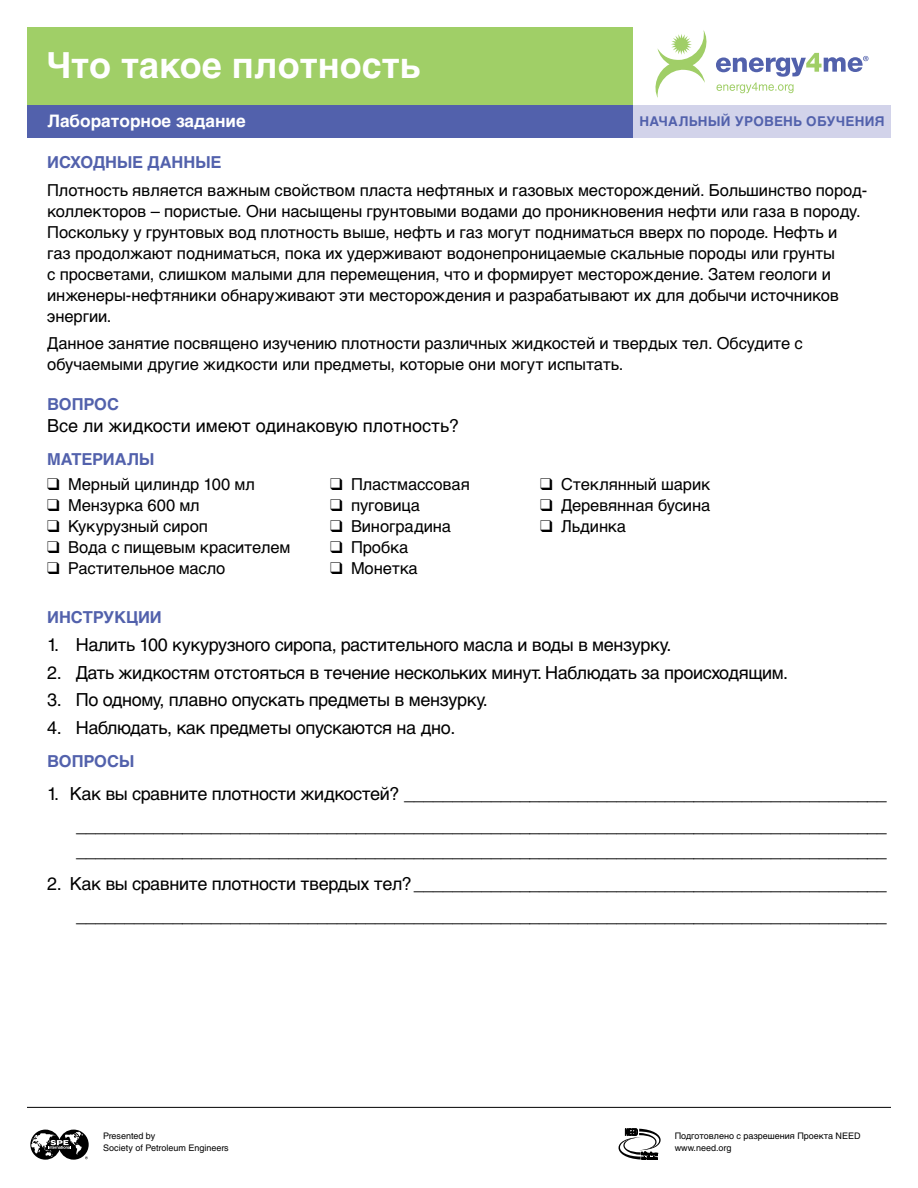
<style>
.page{position:relative;width:918px;height:1188px;background:#fff}
.page>*{position:absolute;margin:0;border:0;box-sizing:border-box;transform-origin:0 0}
.t1{font:700 36px "Helvetica LT Std";color:#fff}
.t2{font:18px/32.2px "Helvetica LT Std";letter-spacing:-.02em;color:#000;text-align:right}
.t3{font:18px "Helvetica LT Std";color:#000}
.t4{font:700 17.25px "Helvetica LT Std";color:#fff}
.t5{font:16.5px/21px "Helvetica LT Std";letter-spacing:-.005em;color:#000}
.t6{font:700 16.5px "Helvetica LT Std";letter-spacing:-.01em;color:#5261ac}
.t7{font:700 13.5px "Helvetica LT Std";letter-spacing:.02em;color:#5261ac}
.t8{font:9px/12px "Helvetica LT Std";color:#000}
</style>
<div class="page">
<hr style="left:27px;top:1107px;width:864px;height:1px;background:#000">
<svg style="left:30px;top:1130px;width:59px;height:30px"></svg>
<svg style="left:619px;top:1128px;width:42px;height:32px"></svg>
<div style="left:633px;top:105px;width:258px;height:33px;background:#d2d3ea"></div>
<div style="left:27px;top:27px;width:606px;height:77px;background:#a0cf67"></div>
<div style="left:27px;top:105px;width:606px;height:33px;background:#5261ac"></div>
<svg style="left:656px;top:30px;width:213px;height:68px"></svg>
<h1 class="t1" style="left:47px;top:44px;width:375px">Что такое плотность</h1>
<p class="t4" style="left:47px;top:111px;width:200px">Лабораторное задание</p>
<p class="t7" style="left:639px;top:113px;width:247px">НАЧАЛЬНЫЙ УРОВЕНЬ ОБУЧЕНИЯ</p>
<p class="t6" style="left:47px;top:152px;width:176px">ИСХОДНЫЕ ДАННЫЕ</p>
<p class="t5" style="left:47px;top:179px;width:822px">Плотность является важным свойством пласта нефтяных и газовых месторождений. Большинство пород&shy;коллекторов – пористые. Они насыщены грунтовыми водами до проникновения нефти или газа в породу.<br>Поскольку у грунтовых вод плотность выше, нефть и газ могут подниматься вверх по породе. Нефть и<br>газ продолжают подниматься, пока их удерживают водонепроницаемые скальные породы или грунты<br>с просветами, слишком малыми для перемещения, что и формирует месторождение. Затем геологи и инженеры-нефтяники обнаруживают эти месторождения и разрабатывают их для добычи источников энергии.</p>
<p class="t5" style="left:47px;top:333px;width:757px">Данное занятие посвящено изучению плотности различных жидкостей и твердых тел. Обсудите с обучаемыми другие жидкости или предметы, которые они могут испытать.</p>
<p class="t6" style="left:47px;top:394px;width:73px">ВОПРОС</p>
<p class="t3" style="left:47px;top:415px;width:414px">Все ли жидкости имеют одинаковую плотность?</p>
<p class="t6" style="left:47px;top:449px;width:109px">МАТЕРИАЛЫ</p>
<p class="t5" style="left:47px;top:474px;width:209px">❑ Мерный цилиндр 100 мл</p>
<p class="t5" style="left:47px;top:495px;width:154px">❑ Мензурка 600 мл</p>
<p class="t5" style="left:47px;top:516px;width:162px">❑ Кукурузный сироп</p>
<p class="t5" style="left:47px;top:537px;width:245px">❑ Вода с пищевым красителем</p>
<p class="t5" style="left:47px;top:558px;width:180px">❑ Растительное масло</p>
<p class="t5" style="left:330px;top:474px;width:142px">❑ Пластмассовая</p>
<p class="t5" style="left:330px;top:495px;width:91px">❑ пуговица</p>
<p class="t5" style="left:330px;top:516px;width:123px">❑ Виноградина</p>
<p class="t5" style="left:330px;top:537px;width:80px">❑ Пробка</p>
<p class="t5" style="left:330px;top:558px;width:89px">❑ Монетка</p>
<p class="t5" style="left:540px;top:474px;width:172px">❑ Стеклянный шарик</p>
<p class="t5" style="left:540px;top:495px;width:172px">❑ Деревянная бусина</p>
<p class="t5" style="left:540px;top:516px;width:87px">❑ Льдинка</p>
<p class="t6" style="left:47px;top:607px;width:116px">ИНСТРУКЦИИ</p>
<p class="t2" style="left:47px;top:628px;width:626px">1. Налить 100 кукурузного сиропа, растительного масла и воды в мензурку.</p>
<p class="t2" style="left:47px;top:656px;width:743px">2. Дать жидкостям отстояться в течение нескольких минут. Наблюдать за происходящим.</p>
<p class="t2" style="left:47px;top:684px;width:442px">3. По одному, плавно опускать предметы в мензурку.</p>
<p class="t2" style="left:47px;top:712px;width:410px">4. Наблюдать, как предметы опускаются на дно.</p>
<p class="t6" style="left:47px;top:751px;width:89px">ВОПРОСЫ</p>
<p class="t2" style="left:47px;top:777px;width:841px">1. Как вы сравните плотности жидкостей? __________________________________________________ ____________________________________________________________________________________</p>
<p class="t2" style="left:76px;top:835px;width:812px">____________________________________________________________________________________</p>
<p class="t2" style="left:47px;top:867px;width:841px">2. Как вы сравните плотности твердых тел?_________________________________________________ ____________________________________________________________________________________</p>
<p class="t8" style="left:103px;top:1129px;width:127px">Presented by<br>Society of Petroleum Engineers</p>
<p class="t8" style="left:675px;top:1129px;width:187px">Подготовлено с разрешения Проекта NEED www.need.org</p>
</div>
